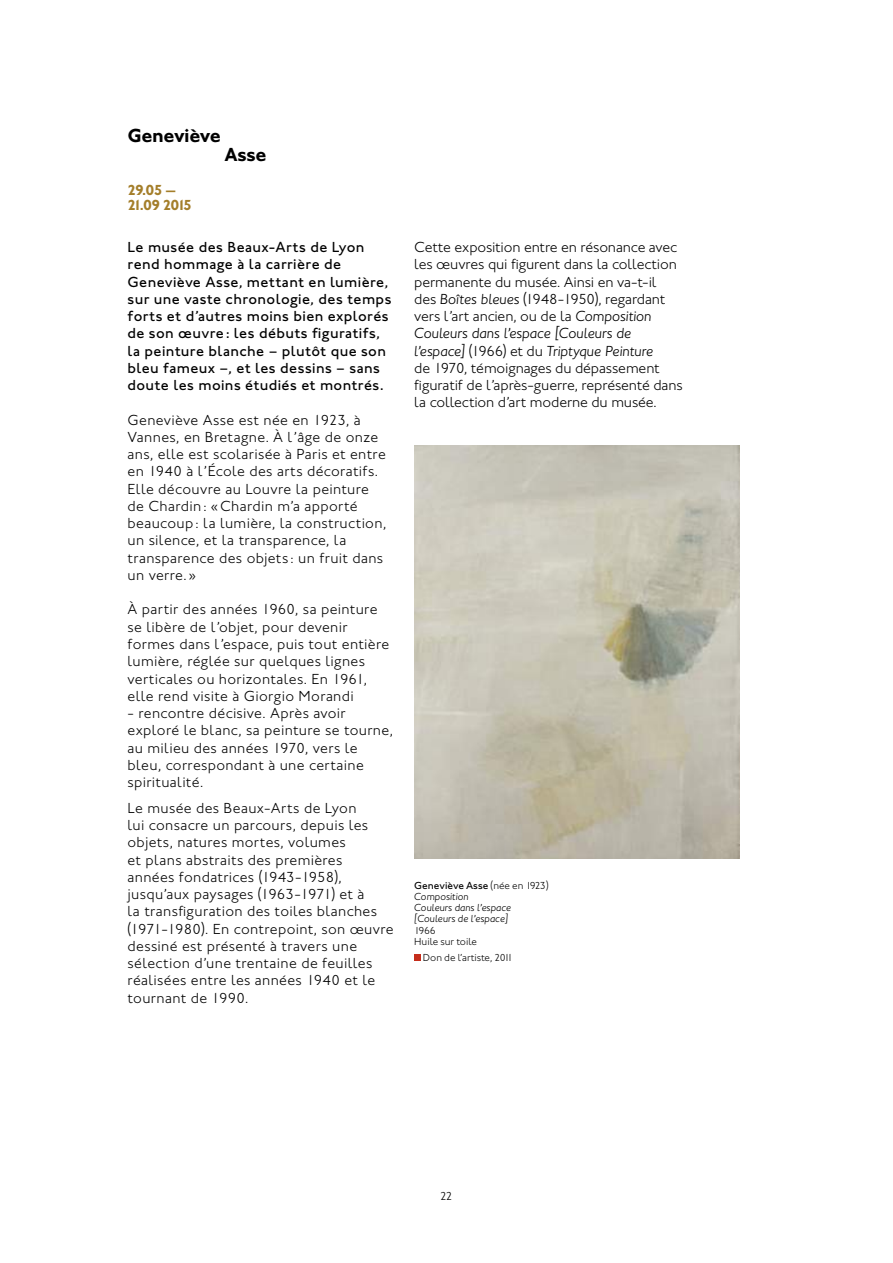
<style>
.page{position:relative;width:893px;height:1263px;background:#fff}
.page>*{position:absolute;margin:0;border:0;box-sizing:border-box;transform-origin:0 0}
.t1{font:700 19.5px "Johnston ITC";letter-spacing:-.02em;color:#000}
.t2{font:300 15px/17.2px "Johnston ITC";letter-spacing:.02em;color:#000}
.t3{font:300 15px/17.2px "Johnston ITC";letter-spacing:-.01em;color:#000}
.t4{font:500 15px/17.2px "Johnston ITC";letter-spacing:.025em;color:#000}
.t5{font:italic 300 15px/17.2px "Johnston ITC Std";letter-spacing:-.01em;color:#000}
.t6{font:700 15px/15px "Johnston ITC";letter-spacing:-.09em;color:#a47e2a}
.t7{font:300 12px "Johnston ITC";color:#000}
.t8{font:italic 300 10.5px/11.2px "Johnston ITC Std";color:#000}
.t9{font:300 10.5px/11.2px "Johnston ITC";letter-spacing:-.005em;color:#000}
.t10{font:500 10.5px "Johnston ITC";color:#000}
.s1{font-family:"Johnston ITC Std";font-style:italic}
.s2{font-family:"Johnston ITC";font-style:normal}
.s3{font-weight:300}
</style>
<div class="page">
<img style="left:414px;top:445px;width:325px;height:414px">
<div style="left:414px;top:954px;width:7px;height:6px;background:#c52d1b"></div>
<h1 class="t1" style="left:128px;top:124px;width:95px">Geneviève</h1>
<p class="t6" style="left:128px;top:182px;width:66px">29.05 —<br>21.09 2015</p>
<h1 class="t1" style="left:225px;top:143px;width:44px">Asse</h1>
<p class="t4" style="left:128px;top:238px;width:265px">Le musée des Beaux-Arts de Lyon rend hommage à la carrière de Geneviève Asse, mettant en lumière, sur une vaste chronologie, des temps forts et d’autres moins bien explorés de son œuvre : les débuts figuratifs, la peinture blanche – plutôt que son bleu fameux –, et les dessins – sans doute les moins étudiés et montrés.</p>
<p class="t2" style="left:128px;top:411px;width:260px">Geneviève Asse est née en 1923, à Vannes, en Bretagne. À l’âge de onze ans, elle est scolarisée à Paris et entre en 1940 à l’École des arts décoratifs.<br>Elle découvre au Louvre la peinture de Chardin : « Chardin m’a apporté beaucoup : la lumière, la construction, un silence, et la transparence, la transparence des objets : un fruit dans un verre. »</p>
<p class="t2" style="left:128px;top:601px;width:263px">À partir des années 1960, sa peinture se libère de l’objet, pour devenir formes dans l’espace, puis tout entière lumière, réglée sur quelques lignes verticales ou horizontales. En 1961, elle rend visite à Giorgio Morandi</p>
<p class="t2" style="left:128px;top:704px;width:267px">- rencontre décisive. Après avoir exploré le blanc, sa peinture se tourne, au milieu des années 1970, vers le bleu, correspondant à une certaine spiritualité.</p>
<p class="t2" style="left:128px;top:799px;width:268px">Le musée des Beaux-Arts de Lyon<br>lui consacre un parcours, depuis les objets, natures mortes, volumes<br>et plans abstraits des premières<br>années fondatrices (1943-1958), jusqu’aux paysages (1963-1971) et à<br>la transfiguration des toiles blanches (1971-1980). En contrepoint, son œuvre dessiné est présenté à travers une sélection d’une trentaine de feuilles réalisées entre les années 1940 et le tournant de 1990.</p>
<p class="t3" style="left:414px;top:238px;width:264px">Cette exposition entre en résonance avec les œuvres qui figurent dans la collection permanente du musée. Ainsi en va-t-il des <span class="s1">Boîtes bleues</span> (1948-1950), regardant vers l’art ancien, ou de la <span class="s1">Composition</span></p>
<p class="t5" style="left:414px;top:325px;width:241px">Couleurs dans l’espace [Couleurs de l’espace] <span class="s2">(1966) et du</span> Triptyque Peinture</p>
<p class="t3" style="left:414px;top:359px;width:270px">de 1970, témoignages du dépassement figuratif de l’après-guerre, représenté dans la collection d’art moderne du musée.</p>
<p class="t10" style="left:414px;top:879px;width:136px">Geneviève Asse <span class="s3">(née en 1923)</span></p>
<p class="t8" style="left:414px;top:891px;width:98px">Composition<br>Couleurs dans l’espace [Couleurs de l’espace]</p>
<p class="t9" style="left:414px;top:924px;width:64px">1966<br>Huile sur toile</p>
<p class="t9" style="left:423px;top:951px;width:92px">Don de l’artiste, 2011</p>
<p class="t7" style="left:440px;top:1189px;width:14px">22</p>
</div>
